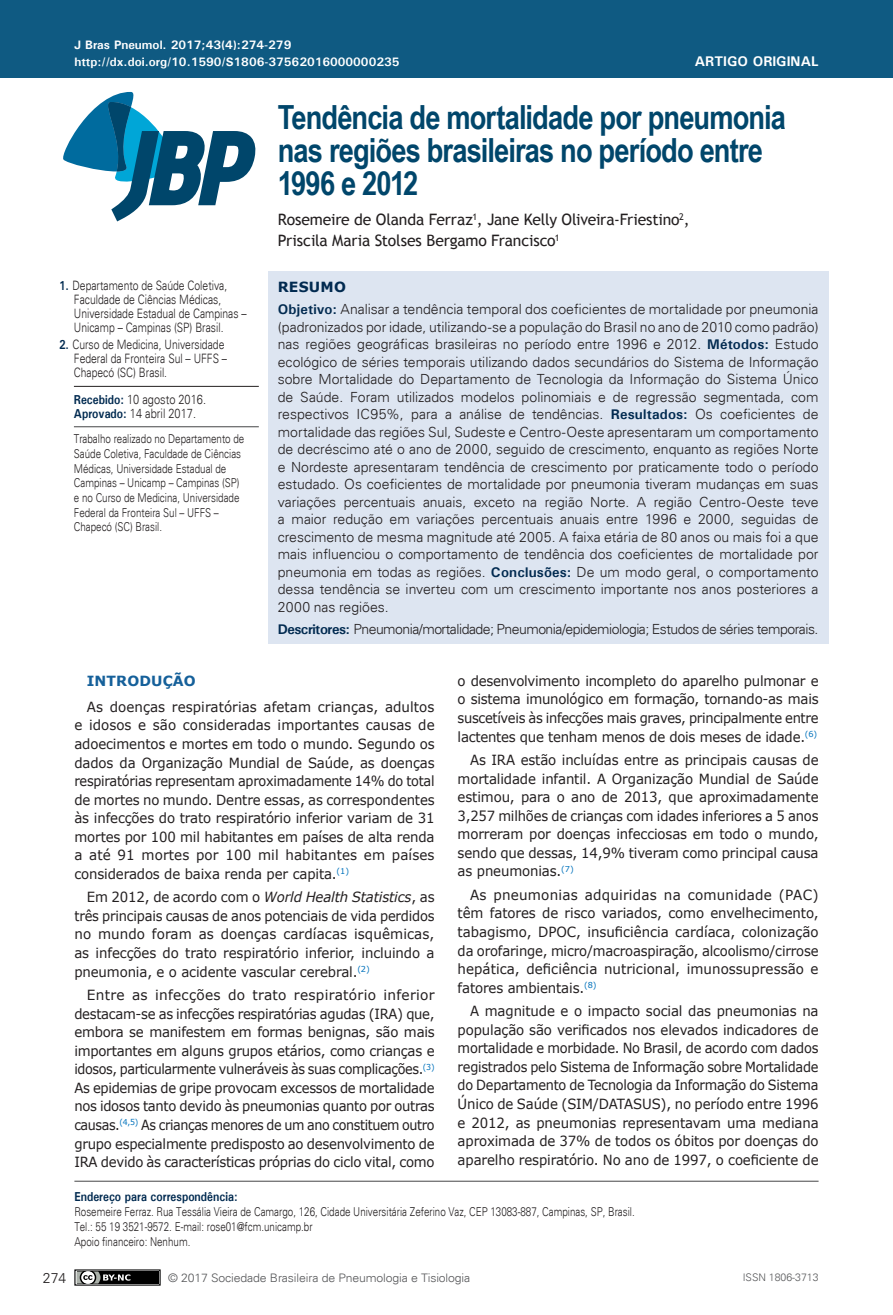
<style>
.page{position:relative;width:893px;height:1315px;background:#fff}
.page>*{position:absolute;margin:0;border:0;box-sizing:border-box;transform-origin:0 0}
.Título{font:700 33.25px/33.2px "Arial Narrow";letter-spacing:-.025em;color:#00466b}
.Autores{font:15.75px/21px "Trebuchet MS";letter-spacing:-.01em;color:#231f20}
.Resumo{font:300 14px/17.5px "Univers";color:#231f20;text-align:justify}
.Corpo_PT{font:14px/18.6px "Verdana";letter-spacing:-.01em;color:#231f20;text-align:justify;scale:.95 1}
.Corpo_PT-2{font:14px/18.6px "Verdana";letter-spacing:-.01em;color:#231f20;text-align:justify}
.Corpo_PT-3{font:14px/18.6px "Verdana";letter-spacing:-.01em;color:#231f20;text-align:justify;scale:.96 1}
.Palavras_chave{font:300 14px "Univers";letter-spacing:-.035em;color:#231f20}
.t1{font:700 14px "Univers";color:#fff}
.Sub_1{font:700 14px "Verdana";letter-spacing:.01em;color:#15609a}
.Título_Resumo{font:700 14px "Verdana";letter-spacing:.015em;color:#012a50}
.Instituições{font:300 12.95px/14px "Univers";color:#231f20;scale:.8 1}
.Endereço_Corresp{font:700 12.95px "Univers";color:#012a50;scale:.85 1}
.Recebido{font:300 12.95px "Univers";color:#231f20;scale:.85 1}
.Aprovado{font:300 12.95px "Univers";color:#231f20;scale:.85 1}
.Trab_realizado{font:300 12.25px/14.7px "Univers";color:#231f20;scale:.8 1}
.End_2{font:300 12.25px "Univers";color:#231f20;scale:.8 1}
.cabeçalho{font:700 12.25px "Univers";color:#fff}
.t2{font:300 11.72px "Univers";letter-spacing:-.01em;color:#57585a;scale:1.04 1}
.t3{font:300 10.5px "Univers";color:#57585a}
.s1{font-weight:700;color:#012a50}
.s2{font-style:italic}
</style>
<div class="page">
<div style="left:0;top:0;width:893px;height:78px;background:#0f5a82"></div>
<svg style="left:63px;top:91px;width:193px;height:130px"></svg>
<svg style="left:76px;top:1271px;width:83px;height:12px"></svg>
<div style="left:74px;top:1269px;width:87px;height:16px;border:1px solid #000"></div>
<div style="left:77px;top:1271px;width:81px;height:12px;background:#000"></div>
<svg style="left:77px;top:1271px;width:53px;height:12px"></svg>
<div style="left:268px;top:271px;width:560px;height:372px;background:#dde5f1"></div>
<hr style="left:74px;top:1180px;width:745px;height:1px;background:#454647">
<hr style="left:74px;top:386px;width:185px;height:1px;background:#231f20">
<hr style="left:74px;top:426px;width:185px;height:1px;background:#454647">
<p class="cabeçalho" style="left:74px;top:38px;width:218px">J Bras Pneumol. 2017;43(4):274-279</p>
<p class="cabeçalho" style="left:74px;top:54px;width:327px">http://dx.doi.org/10.1590/S1806-37562016000000235</p>
<p class="t1" style="left:695px;top:52px;width:125px">ARTIGO ORIGINAL</p>
<p class="Instituições" style="left:74px;top:279px;width:217px;text-indent:-15px"><span class="s1">1.</span> Departamento de Saúde Coletiva, Faculdade de Ciências Médicas, Universidade Estadual de Campinas – Unicamp – Campinas (SP) Brasil.</p>
<p class="Instituições" style="left:74px;top:338px;width:193px;text-indent:-15px"><span class="s1">2.</span> Curso de Medicina, Universidade<br>Federal da Fronteira Sul – UFFS –<br>Chapecó (SC) Brasil.</p>
<p class="Recebido" style="left:74px;top:391px;width:157px"><span class="s1">Recebido:</span> 10 agosto 2016.</p>
<p class="Aprovado" style="left:74px;top:406px;width:145px"><span class="s1">Aprovado:</span> 14 abril 2017.</p>
<p class="Trab_realizado" style="left:74px;top:431px;width:215px">Trabalho realizado no Departamento de Saúde Coletiva, Faculdade de Ciências Médicas, Universidade Estadual de Campinas – Unicamp – Campinas (SP) e no Curso de Medicina, Universidade Federal da Fronteira Sul – UFFS – Chapecó (SC) Brasil.</p>
<p class="Título" style="left:278px;top:99px;width:510px">Tendência de mortalidade por pneumonia nas regiões brasileiras no período entre<br>1996 e 2012</p>
<p class="Autores" style="left:278px;top:209px;width:413px">Rosemeire de Olanda Ferraz<sup>1</sup>, Jane Kelly Oliveira-Friestino<sup>2</sup>,<br>Priscila Maria Stolses Bergamo Francisco<sup>1</sup></p>
<p class="Título_Resumo" style="left:278px;top:277px;width:70px">RESUMO</p>
<p class="Resumo" style="left:278px;top:300px;width:542px"><span class="s1">Objetivo:</span> Analisar a tendência temporal dos coeficientes de mortalidade por pneumonia (padronizados por idade, utilizando-se a população do Brasil no ano de 2010 como padrão) nas regiões geográficas brasileiras no período entre 1996 e 2012. <span class="s1">Métodos:</span> Estudo ecológico de séries temporais utilizando dados secundários do Sistema de Informação sobre Mortalidade do Departamento de Tecnologia da Informação do Sistema Único de Saúde. Foram utilizados modelos polinomiais e de regressão segmentada, com respectivos IC95%, para a análise de tendências. <span class="s1">Resultados:</span> Os coeficientes de mortalidade das regiões Sul, Sudeste e Centro-Oeste apresentaram um comportamento de decréscimo até o ano de 2000, seguido de crescimento, enquanto as regiões Norte e Nordeste apresentaram tendência de crescimento por praticamente todo o período estudado. Os coeficientes de mortalidade por pneumonia tiveram mudanças em suas variações percentuais anuais, exceto na região Norte. A região Centro-Oeste teve a maior redução em variações percentuais anuais entre 1996 e 2000, seguidas de crescimento de mesma magnitude até 2005. A faixa etária de 80 anos ou mais foi a que mais influenciou o comportamento de tendência dos coeficientes de mortalidade por pneumonia em todas as regiões. <span class="s1">Conclusões:</span> De um modo geral, o comportamento dessa tendência se inverteu com um crescimento importante nos anos posteriores a 2000 nas regiões.</p>
<p class="Palavras_chave" style="left:278px;top:620px;width:542px"><span class="s1">Descritores:</span> Pneumonia/mortalidade; Pneumonia/epidemiologia; Estudos de séries temporais.</p>
<p class="Sub_1" style="left:87px;top:671px;width:111px">INTRODUÇÃO</p>
<p class="Corpo_PT-3" style="left:74px;top:697px;width:377px;text-indent:12px">As doenças respiratórias afetam crianças, adultos e idosos e são consideradas importantes causas de adoecimentos e mortes em todo o mundo. Segundo os dados da Organização Mundial de Saúde, as doenças respiratórias representam aproximadamente 14% do total de mortes no mundo. Dentre essas, as correspondentes às infecções do trato respiratório inferior variam de 31 mortes por 100 mil habitantes em países de alta renda a até 91 mortes por 100 mil habitantes em países considerados de baixa renda per capita.<sup>(1)</sup></p>
<p class="Corpo_PT" style="left:74px;top:888px;width:381px;text-indent:12px">Em 2012, de acordo com o <span class="s2">World Health Statistics</span>, as três principais causas de anos potenciais de vida perdidos no mundo foram as doenças cardíacas isquêmicas, as infecções do trato respiratório inferior, incluindo a pneumonia, e o acidente vascular cerebral.<sup>(2)</sup></p>
<p class="Corpo_PT-2" style="left:74px;top:985px;width:362px;text-indent:12px">Entre as infecções do trato respiratório inferior destacam-se as infecções respiratórias agudas (IRA) que, embora se manifestem em formas benignas, são mais importantes em alguns grupos etários, como crianças e idosos, particularmente vulneráveis às suas complicações.<sup>(3)<br></sup>As epidemias de gripe provocam excessos de mortalidade nos idosos tanto devido às pneumonias quanto por outras causas.<sup>(4,5)</sup> As crianças menores de um ano constituem outro grupo especialmente predisposto ao desenvolvimento de IRA devido às características próprias do ciclo vital, como</p>
<p class="Corpo_PT" style="left:458px;top:671px;width:381px">o desenvolvimento incompleto do aparelho pulmonar e o sistema imunológico em formação, tornando-as mais suscetíveis às infecções mais graves, principalmente entre lactentes que tenham menos de dois meses de idade.<sup>(6)</sup></p>
<p class="Corpo_PT" style="left:458px;top:750px;width:381px;text-indent:12px">As IRA estão incluídas entre as principais causas de mortalidade infantil. A Organização Mundial de Saúde estimou, para o ano de 2013, que aproximadamente 3,257 milhões de crianças com idades inferiores a 5 anos morreram por doenças infecciosas em todo o mundo, sendo que dessas, 14,9% tiveram como principal causa as pneumonias.<sup>(7)</sup></p>
<p class="Corpo_PT-2" style="left:458px;top:885px;width:362px;text-indent:12px">As pneumonias adquiridas na comunidade (PAC) têm fatores de risco variados, como envelhecimento, tabagismo, DPOC, insuficiência cardíaca, colonização da orofaringe, micro/macroaspiração, alcoolismo/cirrose hepática, deficiência nutricional, imunossupressão e fatores ambientais.<sup>(8)</sup></p>
<p class="Corpo_PT" style="left:458px;top:1001px;width:381px;text-indent:12px">A magnitude e o impacto social das pneumonias na população são verificados nos elevados indicadores de mortalidade e morbidade. No Brasil, de acordo com dados registrados pelo Sistema de Informação sobre Mortalidade do Departamento de Tecnologia da Informação do Sistema Único de Saúde (SIM/DATASUS), no período entre 1996 e 2012, as pneumonias representavam uma mediana aproximada de 37% de todos os óbitos por doenças do aparelho respiratório. No ano de 1997, o coeficiente de</p>
<p class="Endereço_Corresp" style="left:74px;top:1189px;width:194px">Endereço para correspondência:</p>
<p class="End_2" style="left:74px;top:1204px;width:702px">Rosemeire Ferraz. Rua Tessália Vieira de Camargo, 126, Cidade Universitária Zeferino Vaz, CEP 13083-887, Campinas, SP, Brasil.</p>
<p class="End_2" style="left:74px;top:1219px;width:299px">Tel.: 55 19 3521-9572. E-mail: rose01@fcm.unicamp.br</p>
<p class="End_2" style="left:74px;top:1233px;width:147px">Apoio financeiro: Nenhum.</p>
<p class="Resumo" style="left:43px;top:1269px;width:25px">274</p>
<p class="t2" style="left:168px;top:1270px;width:292px">© 2017 Sociedade Brasileira de Pneumologia e Tisiologia</p>
<p class="t3" style="left:743px;top:1271px;width:77px">ISSN 1806-3713</p>
</div>
